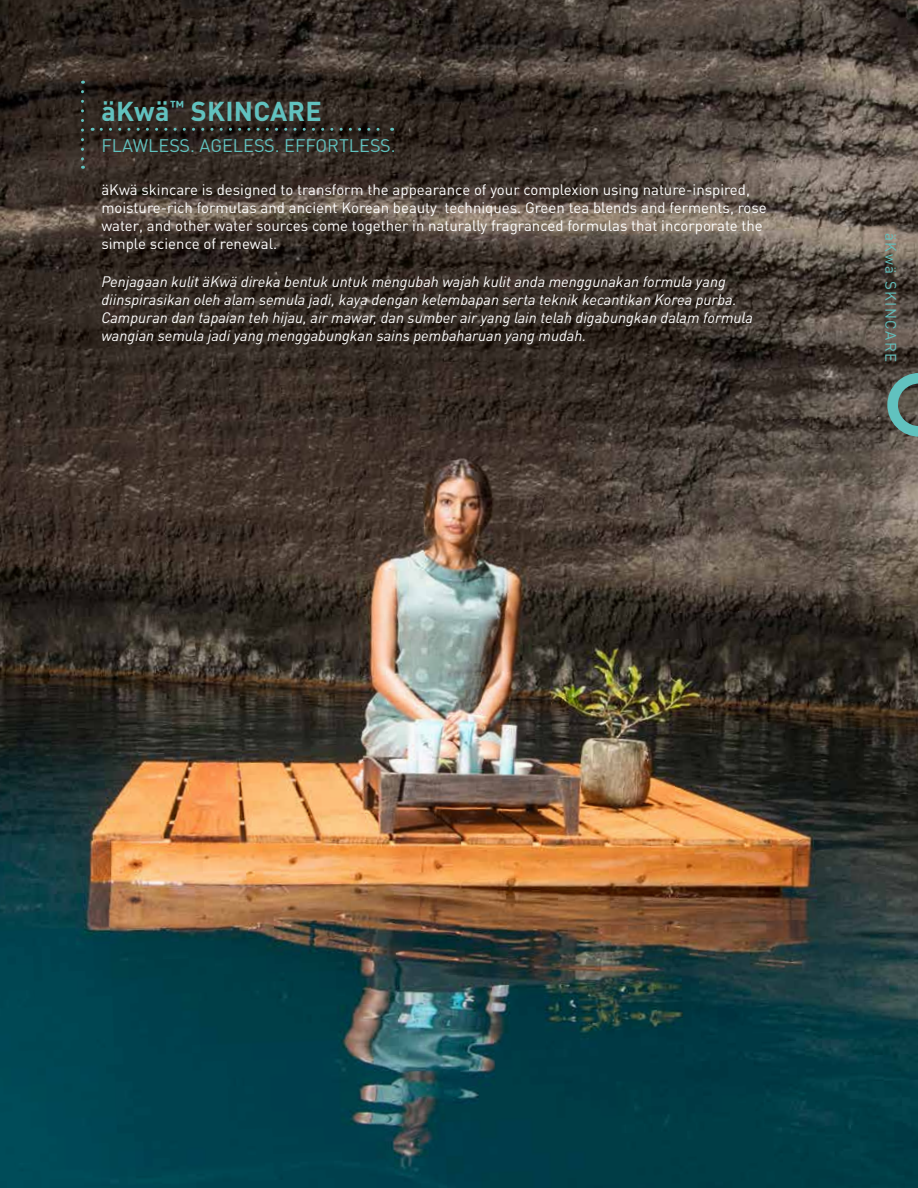
<style>
.page{position:relative;width:918px;height:1188px;background:#fff}
.page>*{position:absolute;margin:0;border:0;box-sizing:border-box;transform-origin:0 0}
.t1{font:700 27px "DIN";letter-spacing:.01em;color:#61c2bf}
.t2{font:18px "DIN";color:#61c2bf}
.t3{font:italic 15px/18px "DIN Pro";color:#fff}
.t4{font:15px/18px "DIN";color:#fff}
.t5{font:15px "DIN";letter-spacing:.1em;color:#61c2bf}
</style>
<div class="page">
<img style="left:0;top:0;width:918px;height:1188px">
<svg style="left:81px;top:92px;width:3px;height:77px"></svg>
<svg style="left:101px;top:128px;width:292px;height:3px"></svg>
<svg style="left:887px;top:373px;width:31px;height:64px;background:#5a7f79"></svg>
<h1 class="t1" style="left:101px;top:94px;width:222px">äKwä<sup>™</sup> SKINCARE</h1>
<p class="t2" style="left:101px;top:134px;width:296px">FLAWLESS. AGELESS. EFFORTLESS.</p>
<p class="t4" style="left:101px;top:180px;width:667px">äKwä skincare is designed to transform the appearance of your complexion using nature-inspired, moisture-rich formulas and ancient Korean beauty techniques. Green tea blends and ferments, rose water, and other water sources come together in naturally fragranced formulas that incorporate the simple science of renewal.</p>
<p class="t3" style="left:101px;top:271px;width:653px">Penjagaan kulit äKwä direka bentuk untuk mengubah wajah kulit anda menggunakan formula yang diinspirasikan oleh alam semula jadi, kaya dengan kelembapan serta teknik kecantikan Korea purba.<br>Campuran dan tapaian teh hijau, air mawar, dan sumber air yang lain telah digabungkan dalam formula wangian semula jadi yang menggabungkan sains pembaharuan yang mudah.</p>
<p class="t5" style="left:900px;top:233px;width:131px;rotate:90deg">äKwä SKINCARE</p>
</div>
